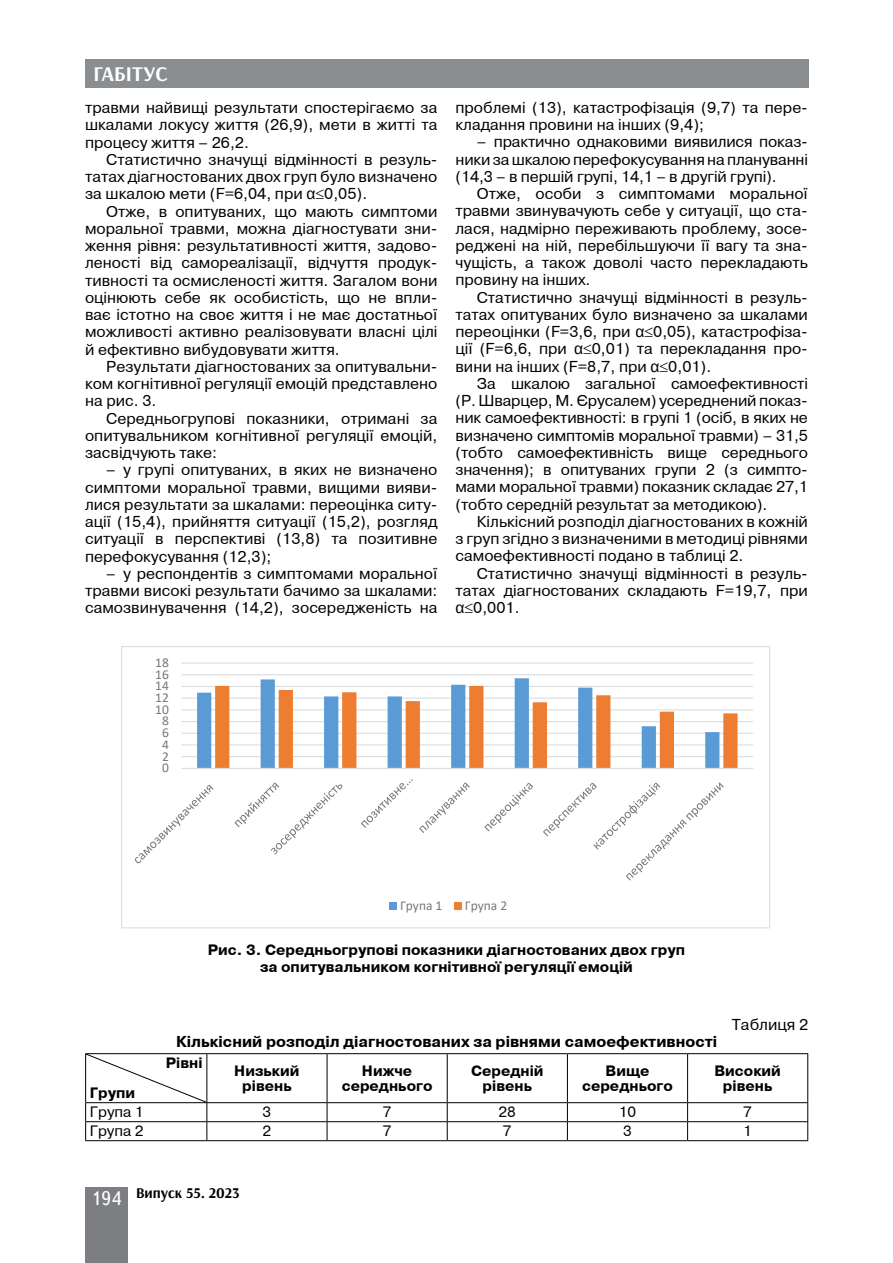
<style>
.page{position:relative;width:893px;height:1263px;background:#fff}
.page>*{position:absolute;margin:0;border:0;box-sizing:border-box;transform-origin:0 0}
.t1{font:700 21px "Arsenal";color:#fff}
.t2{font:15.75px/17.2px "Pragmatica C";color:#000;text-align:justify}
.t3{font:700 15.75px "Pragmatica C";color:#000}
.t4{font:700 15px/15px "Pragmatica C";color:#000;text-align:center}
.t5{font:15px "Pragmatica C";color:#000}
.t6{font:700 15px "Arsenal";color:#000}
.t7{font:13.5px "Calibri";color:#77787b}
.s1{font-family:"Arimo"}
.s2{font-family:"Ukrainian Text";font-weight:400;font-size:19.5px;color:#fff}
</style>
<div class="page">
<div style="left:85px;top:59px;width:723px;height:29px;background:#8b8e90"></div>
<div style="left:85px;top:1186px;width:43px;height:76px;background:#7d7e81"></div>
<hr style="left:85px;top:1053px;width:122px;height:1px;background:#000">
<hr style="left:207px;top:1053px;width:120px;height:1px;background:#000">
<hr style="left:327px;top:1053px;width:120px;height:1px;background:#000">
<hr style="left:327px;top:1054px;width:1px;height:48px;background:#000">
<hr style="left:447px;top:1053px;width:120px;height:1px;background:#000">
<hr style="left:447px;top:1054px;width:1px;height:48px;background:#000">
<hr style="left:567px;top:1053px;width:121px;height:1px;background:#000">
<hr style="left:567px;top:1054px;width:1px;height:48px;background:#000">
<hr style="left:688px;top:1053px;width:120px;height:1px;background:#000">
<hr style="left:687px;top:1054px;width:1px;height:48px;background:#000">
<hr style="left:807px;top:1054px;width:1px;height:48px;background:#000">
<hr style="left:207px;top:1102px;width:120px;height:1px;background:#000">
<hr style="left:327px;top:1102px;width:120px;height:1px;background:#000">
<hr style="left:447px;top:1102px;width:120px;height:1px;background:#000">
<hr style="left:567px;top:1102px;width:121px;height:1px;background:#000">
<hr style="left:688px;top:1102px;width:120px;height:1px;background:#000">
<hr style="left:207px;top:1121px;width:120px;height:1px;background:#000">
<hr style="left:327px;top:1121px;width:120px;height:1px;background:#000">
<svg style="left:327px;top:1103px;width:1px;height:37px"></svg>
<hr style="left:447px;top:1121px;width:120px;height:1px;background:#000">
<svg style="left:447px;top:1103px;width:1px;height:37px"></svg>
<hr style="left:567px;top:1121px;width:121px;height:1px;background:#000">
<svg style="left:567px;top:1103px;width:1px;height:37px"></svg>
<hr style="left:688px;top:1121px;width:120px;height:1px;background:#000">
<svg style="left:687px;top:1103px;width:1px;height:37px"></svg>
<svg style="left:807px;top:1103px;width:1px;height:37px"></svg>
<hr style="left:85px;top:1140px;width:122px;height:1px;background:#000">
<hr style="left:207px;top:1140px;width:120px;height:1px;background:#000">
<hr style="left:327px;top:1140px;width:120px;height:1px;background:#000">
<hr style="left:447px;top:1140px;width:120px;height:1px;background:#000">
<hr style="left:567px;top:1140px;width:121px;height:1px;background:#000">
<hr style="left:688px;top:1140px;width:120px;height:1px;background:#000">
<svg style="left:85px;top:1054px;width:122px;height:86px"></svg>
<hr style="left:181px;top:756px;width:572px;height:1px;background:#dcddde">
<hr style="left:181px;top:744px;width:572px;height:1px;background:#dcddde">
<hr style="left:181px;top:733px;width:572px;height:1px;background:#dcddde">
<hr style="left:181px;top:721px;width:572px;height:1px;background:#dcddde">
<hr style="left:181px;top:709px;width:572px;height:1px;background:#dcddde">
<hr style="left:181px;top:698px;width:572px;height:1px;background:#dcddde">
<hr style="left:181px;top:686px;width:572px;height:1px;background:#dcddde">
<hr style="left:181px;top:674px;width:572px;height:1px;background:#dcddde">
<hr style="left:181px;top:662px;width:572px;height:2px;background:#dcddde">
<svg style="left:197px;top:678px;width:332px;height:90px"></svg>
<svg style="left:215px;top:686px;width:522px;height:82px"></svg>
<hr style="left:181px;top:768px;width:572px;height:1px;background:#dcddde">
<svg style="left:135px;top:785px;width:78px;height:78px"></svg>
<svg style="left:235px;top:782px;width:107px;height:72px"></svg>
<svg style="left:361px;top:779px;width:52px;height:49px"></svg>
<svg style="left:419px;top:782px;width:51px;height:51px"></svg>
<svg style="left:484px;top:783px;width:49px;height:48px"></svg>
<svg style="left:543px;top:782px;width:181px;height:98px"></svg>
<div style="left:389px;top:902px;width:8px;height:8px;background:#5b9bd5"></div>
<div style="left:454px;top:902px;width:8px;height:8px;background:#ed7d31"></div>
<div style="left:121px;top:647px;width:649px;height:281px;border:1px solid #dcddde"></div>
<h1 class="t1" style="left:94px;top:61px;width:76px">ГАБІТУС</h1>
<p class="t2" style="left:85px;top:99px;width:354px">травми найвищі результати спостерігаємо за шкалами локусу життя (26,9), мети в житті та процесу життя – 26,2.</p>
<p class="t2" style="left:85px;top:151px;width:354px;text-indent:21px">Статистично значущі відмінності в резуль&shy;татах діагностованих двох груп було визначено за шкалою мети (F=6,04, при <span class="s1">α</span>≤0,05).</p>
<p class="t2" style="left:85px;top:203px;width:354px;text-indent:21px">Отже, в опитуваних, що мають симптоми моральної травми, можна діагностувати зни&shy;ження рівня: результативності життя, задово&shy;леності від самореалізації, відчуття продук&shy;тивності та осмисленості життя. Загалом вони оцінюють себе як особистість, що не впли&shy;ває істотно на своє життя і не має достатньої можливості активно реалізовувати власні цілі й ефективно вибудовувати життя.</p>
<p class="t2" style="left:85px;top:358px;width:354px;text-indent:21px">Результати діагностованих за опитувальни&shy;ком когнітивної регуляції емоцій представлено на рис. 3.</p>
<p class="t2" style="left:85px;top:410px;width:354px;text-indent:21px">Середньогрупові показники, отримані за опитувальником когнітивної регуляції емоцій, засвідчують таке:</p>
<p class="t2" style="left:85px;top:461px;width:354px;text-indent:21px">– у групі опитуваних, в яких не визначено симптоми моральної травми, вищими вияви&shy;лися результати за шкалами: переоцінка ситу&shy;ації (15,4), прийняття ситуації (15,2), розгляд ситуації в перспективі (13,8) та позитивне перефокусування (12,3);</p>
<p class="t2" style="left:85px;top:565px;width:354px;text-indent:21px">– у респондентів з симптомами моральної травми високі результати бачимо за шкалами: самозвинувачення (14,2), зосередженість на</p>
<p class="t7" style="left:155px;top:653px;width:15px">18</p>
<p class="t7" style="left:155px;top:665px;width:15px">16</p>
<p class="t7" style="left:155px;top:676px;width:15px">14</p>
<p class="t7" style="left:155px;top:688px;width:15px">12</p>
<p class="t7" style="left:155px;top:700px;width:15px">10</p>
<p class="t7" style="left:162px;top:712px;width:8px">8</p>
<p class="t7" style="left:162px;top:723px;width:8px">6</p>
<p class="t7" style="left:162px;top:735px;width:8px">4</p>
<p class="t7" style="left:162px;top:747px;width:8px">2</p>
<p class="t7" style="left:162px;top:758px;width:8px">0</p>
<p class="t2" style="left:455px;top:99px;width:354px">проблемі (13), катастрофізація (9,7) та пере&shy;кладання провини на інших (9,4);</p>
<p class="t2" style="left:455px;top:134px;width:354px;text-indent:21px">– практично однаковими виявилися показ&shy;ники за шкалою перефокусування на плануванні (14,3 – в першій групі, 14,1 – в другій групі).</p>
<p class="t2" style="left:455px;top:185px;width:354px;text-indent:21px">Отже, особи з симптомами моральної травми звинувачують себе у ситуації, що ста&shy;лася, надмірно переживають проблему, зосе&shy;реджені на ній, перебільшуючи її вагу та зна&shy;чущість, а також доволі часто перекладають провину на інших.</p>
<p class="t2" style="left:455px;top:289px;width:354px;text-indent:21px">Статистично значущі відмінності в резуль&shy;татах опитуваних було визначено за шкалами переоцінки (F=3,6, при <span class="s1">α</span>≤0,05), катастрофіза&shy;ції (F=6,6, при <span class="s1">α</span>≤0,01) та перекладання про&shy;вини на інших (F=8,7, при <span class="s1">α</span>≤0,01).</p>
<p class="t2" style="left:455px;top:375px;width:354px;text-indent:21px">За шкалою загальної самоефективності (Р. Шварцер, М. Єрусалем) усереднений показ&shy;ник самоефективності: в групі 1 (осіб, в яких не визначено симптомів моральної травми) – 31,5 (тобто самоефективність вище середнього значення); в опитуваних групи 2 (з симпто&shy;мами моральної травми) показник складає 27,1 (тобто середній результат за методикою).</p>
<p class="t2" style="left:455px;top:513px;width:354px;text-indent:21px">Кількісний розподіл діагностованих в кожній з груп згідно з визначеними в методиці рівнями самоефективності подано в таблиці 2.</p>
<p class="t2" style="left:455px;top:565px;width:354px;text-indent:21px">Статистично значущі відмінності в резуль&shy;татах діагностованих складають F=19,7, при <span class="s1">α</span>≤0,001.</p>
<p class="t7" style="left:400px;top:896px;width:44px">Група 1</p>
<p class="t7" style="left:465px;top:896px;width:44px">Група 2</p>
<p class="t4" style="left:90px;top:1086px;width:47px">Групи</p>
<p class="t4" style="left:208px;top:941px;width:479px;line-height:17.2px">Рис. 3. Середньогрупові показники діагностованих двох груп за опитувальником когнітивної регуляції емоцій</p>
<p class="t2" style="left:732px;top:1016px;width:78px">Таблиця 2</p>
<p class="t3" style="left:176px;top:1033px;width:543px">Кількісний розподіл діагностованих за рівнями самоефективності</p>
<p class="t4" style="left:166px;top:1056px;width:38px">Рівні</p>
<p class="t4" style="left:234px;top:1063px;width:67px">Низький рівень</p>
<p class="t4" style="left:342px;top:1063px;width:92px">Нижче середнього</p>
<p class="t4" style="left:471px;top:1063px;width:74px">Середній рівень</p>
<p class="t4" style="left:582px;top:1063px;width:92px">Вище середнього</p>
<p class="t4" style="left:714px;top:1063px;width:68px">Високий рівень</p>
<p class="t5" style="left:90px;top:1104px;width:55px">Група 1</p>
<p class="t5" style="left:263px;top:1104px;width:10px">3</p>
<p class="t5" style="left:383px;top:1104px;width:10px">7</p>
<p class="t5" style="left:499px;top:1104px;width:19px">28</p>
<p class="t5" style="left:619px;top:1104px;width:19px">10</p>
<p class="t5" style="left:743px;top:1104px;width:10px">7</p>
<p class="t5" style="left:90px;top:1123px;width:55px">Група 2</p>
<p class="t5" style="left:263px;top:1123px;width:10px">2</p>
<p class="t5" style="left:383px;top:1123px;width:10px">7</p>
<p class="t5" style="left:503px;top:1123px;width:10px">7</p>
<p class="t5" style="left:623px;top:1123px;width:10px">3</p>
<p class="t5" style="left:743px;top:1123px;width:10px">1</p>
<p class="t6" style="left:91px;top:1183px;width:150px"><span class="s2">194</span> Випуск 55. 2023</p>
</div>
